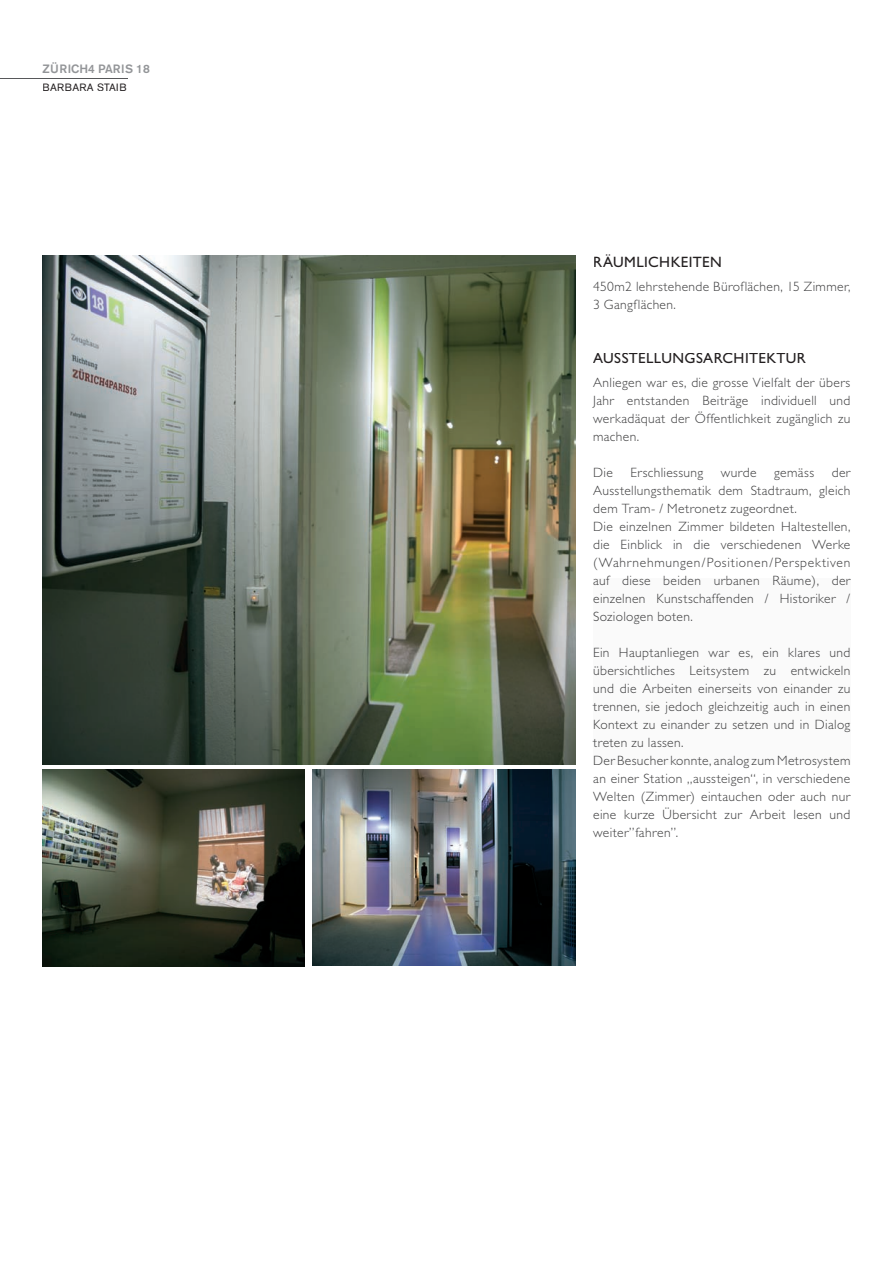
<style>
.page{position:relative;width:893px;height:1263px;background:#fff}
.page>*{position:absolute;margin:0;border:0;box-sizing:border-box;transform-origin:0 0}
.t1{font:15px "Gill Sans";letter-spacing:.025em;color:#231f20}
.t2{font:300 13.5px/18px "Gill Sans";letter-spacing:.03em;color:#3e3e3f}
.t3{font:500 12px "Akzidenz Grotesk BE";letter-spacing:.02em;color:#939598}
.t4{font:10.5px "Akzidenz Grotesk BE";letter-spacing:.03em;color:#231f20}
</style>
<div class="page">
<img style="left:43px;top:769px;width:262px;height:197px">
<img style="left:313px;top:769px;width:262px;height:197px">
<img style="left:43px;top:255px;width:532px;height:509px">
<div style="left:593px;top:578px;width:257px;height:186px;background:#fafafa"></div>
<hr style="left:0;top:78px;width:128px;height:1px;background:#57585a">
<p class="t3" style="left:43px;top:62px;width:109px">ZÜRICH4 PARIS 18</p>
<p class="t4" style="left:43px;top:81px;width:86px">BARBARA STAIB</p>
<p class="t1" style="left:593px;top:254px;width:130px">RÄUMLICHKEITEN</p>
<p class="t2" style="left:593px;top:278px;width:259px">450m2 lehrstehende Büroflächen, 15 Zimmer,<br>3 Gangflächen.</p>
<p class="t1" style="left:593px;top:350px;width:214px">AUSSTELLUNGSARCHITEKTUR</p>
<p class="t2" style="left:593px;top:374px;width:259px;text-align:justify">Anliegen war es, die grosse Vielfalt der übers Jahr entstanden Beiträge individuell und werkadäquat der Öffentlichkeit zugänglich zu machen.</p>
<p class="t2" style="left:593px;top:464px;width:21px">Die</p>
<p class="t2" style="left:631px;top:464px;width:74px">Erschliessung</p>
<p class="t2" style="left:721px;top:464px;width:37px">wurde</p>
<p class="t2" style="left:774px;top:464px;width:41px">gemäss</p>
<p class="t2" style="left:593px;top:464px;width:259px;text-indent:239px">der Ausstellungsthematik dem Stadtraum, gleich dem Tram- / Metronetz zugeordnet.<br>Die einzelnen Zimmer bildeten Haltestellen, die Einblick in die verschiedenen Werke (Wahrnehmungen/Positionen/Perspektiven auf diese beiden urbanen Räume), der einzelnen Kunstschaffenden / Historiker / Soziologen boten.</p>
<p class="t2" style="left:593px;top:644px;width:259px">Ein Hauptanliegen war es, ein klares und übersichtliches Leitsystem zu entwickeln und die Arbeiten einerseits von einander zu trennen, sie jedoch gleichzeitig auch in einen Kontext zu einander zu setzen und in Dialog treten zu lassen.<br>Der Besucher konnte, analog zum Metrosystem an einer Station „aussteigen“, in verschiedene Welten (Zimmer) eintauchen oder auch nur eine kurze Übersicht zur Arbeit lesen und weiter”fahren”.</p>
</div>
